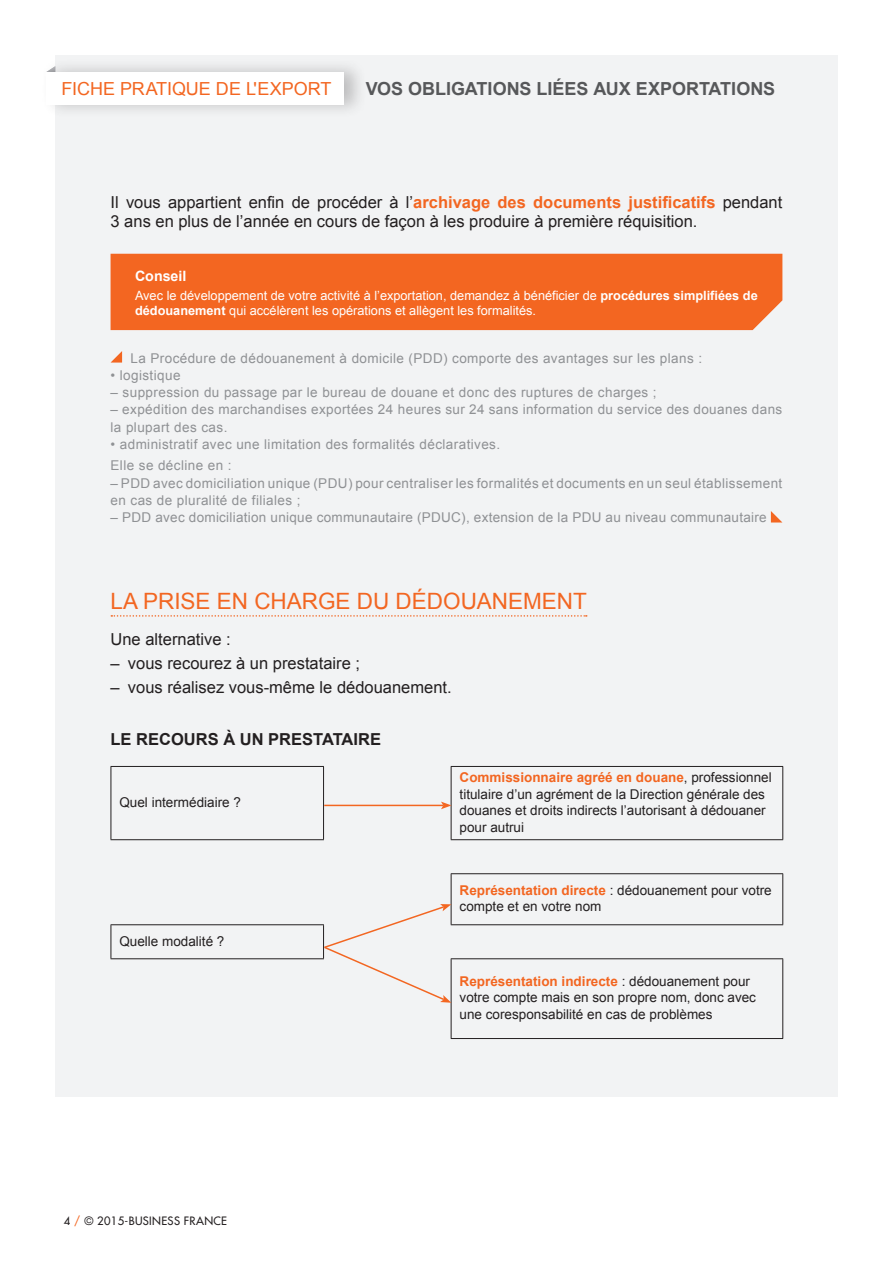
<style>
.page{position:relative;width:893px;height:1263px;background:#fff}
.page>*{position:absolute;margin:0;border:0;box-sizing:border-box;transform-origin:0 0}
.t1{font:22.5px "Arial";color:#f36621}
.t2{font:700 18px "Arial";letter-spacing:-.005em;color:#57585a}
.t3{font:18px "Arial";letter-spacing:-.005em;color:#f36621}
.t4{font:16.5px/19.5px "Arial";color:#231f20}
.t5{font:700 16.5px "Arial";color:#231f20}
.t6{font:700 14.25px "Arial";color:#fff}
.t7{font:13.5px/17.2px "Arial";letter-spacing:.03em;color:#8f9194}
.t8{font:13.5px/16.5px "Arial";color:#231f20}
.t9{font:12.75px/15px "Arial";color:#fff}
.t10{font:500 11.25px "Futura Std";letter-spacing:.03em;color:#231f20}
.s1{font-weight:700;color:#f36621}
.s2{font-weight:700}
.s3{color:#f36621}
</style>
<div class="page">
<div style="left:55px;top:55px;width:783px;height:1042px;background:#f2f3f4"></div>
<div style="left:41px;top:58px;width:326px;height:61px;background:#231f20;opacity:.25"></div>
<div style="left:47px;top:72px;width:297px;height:32px;background:#fff"></div>
<svg style="left:111px;top:615px;width:476px;height:2px"></svg>
<div style="left:111px;top:254px;width:671px;height:76px;background:#f36621"></div>
<svg style="left:111px;top:351px;width:11px;height:12px"></svg>
<svg style="left:771px;top:511px;width:11px;height:11px"></svg>
<hr style="left:111px;top:766px;width:213px;height:1px;background:#231f20">
<hr style="left:111px;top:767px;width:1px;height:72px;background:#231f20">
<hr style="left:323px;top:767px;width:1px;height:72px;background:#231f20">
<hr style="left:111px;top:839px;width:213px;height:1px;background:#231f20">
<hr style="left:111px;top:924px;width:213px;height:1px;background:#231f20">
<hr style="left:111px;top:925px;width:1px;height:33px;background:#231f20">
<hr style="left:111px;top:958px;width:213px;height:1px;background:#231f20">
<hr style="left:451px;top:766px;width:332px;height:1px;background:#231f20">
<hr style="left:451px;top:767px;width:1px;height:72px;background:#231f20">
<hr style="left:782px;top:767px;width:1px;height:72px;background:#231f20">
<hr style="left:451px;top:839px;width:332px;height:1px;background:#231f20">
<hr style="left:451px;top:873px;width:332px;height:1px;background:#231f20">
<hr style="left:451px;top:874px;width:1px;height:50px;background:#231f20">
<hr style="left:782px;top:874px;width:1px;height:50px;background:#231f20">
<hr style="left:451px;top:924px;width:332px;height:1px;background:#231f20">
<hr style="left:451px;top:958px;width:332px;height:1px;background:#231f20">
<hr style="left:451px;top:959px;width:1px;height:79px;background:#231f20">
<hr style="left:782px;top:959px;width:1px;height:79px;background:#231f20">
<hr style="left:451px;top:1038px;width:332px;height:1px;background:#231f20">
<hr style="left:324px;top:805px;width:119px;height:1px;background:#f36621">
<svg style="left:441px;top:801px;width:10px;height:8px"></svg>
<svg style="left:323px;top:904px;width:128px;height:99px"></svg>
<h2 class="t3" style="left:62px;top:79px;width:271px">FICHE PRATIQUE DE L'EXPORT</h2>
<h2 class="t2" style="left:366px;top:79px;width:411px">Vos obligations liées aux exportations</h2>
<p class="t4" style="left:111px;top:192px;width:673px">Il vous appartient enfin de procéder à l’<span class="s1">archivage des documents justificatifs</span> pendant<br>3 ans en plus de l’année en cours de façon à les produire à première réquisition.</p>
<p class="t6" style="left:135px;top:268px;width:53px">Conseil</p>
<p class="t9" style="left:135px;top:288px;width:624px">Avec le développement de votre activité à l’exportation, demandez à bénéficier de <span class="s2">procédures simplifiées de dédouanement</span> qui accélèrent les opérations et allègent les formalités.</p>
<p class="t7" style="left:130px;top:349px;width:573px">La Procédure de dédouanement à domicile (PDD) comporte des avantages sur les plans :</p>
<p class="t7" style="left:111px;top:366px;width:71px">• logistique</p>
<p class="t7" style="left:111px;top:384px;width:548px">– suppression du passage par le bureau de douane et donc des ruptures de charges ;</p>
<p class="t7" style="left:111px;top:401px;width:673px">– expédition des marchandises exportées 24 heures sur 24 sans information du service des douanes dans la plupart des cas.</p>
<p class="t7" style="left:111px;top:433px;width:391px;line-height:21.5px">• administratif avec une limitation des formalités déclaratives.<br>Elle se décline en :</p>
<p class="t7" style="left:111px;top:474px;width:673px">– PDD avec domiciliation unique (PDU) pour centraliser les formalités et documents en un seul établissement en cas de pluralité de filiales ;</p>
<p class="t7" style="left:111px;top:509px;width:658px">– PDD avec domiciliation unique communautaire (PDUC), extension de la PDU au niveau communautaire</p>
<h1 class="t1" style="left:111px;top:588px;width:478px">LA PRISE EN CHARGE DU DÉDOUANEMENT</h1>
<p class="t4" style="left:111px;top:630px;width:122px">Une alternative :</p>
<p class="t4" style="left:111px;top:653px;width:251px">– vous recourez à un prestataire ;</p>
<p class="t4" style="left:111px;top:677px;width:343px">– vous réalisez vous-même le dédouanement.</p>
<p class="t5" style="left:111px;top:730px;width:74px">LE RECOURS</p>
<p class="t5" style="left:223px;top:730px;width:56px">À UN PRESTATAIRE</p>
<p class="t8" style="left:119px;top:794px;width:123px">Quel intermédiaire ?</p>
<p class="t8" style="left:119px;top:933px;width:107px">Quelle modalité ?</p>
<p class="t10" style="left:64px;top:1214px;width:165px">4 <span class="s3">/</span> © 2015-BUSINESS FRANCE</p>
<p class="t8" style="left:460px;top:769px;width:314px"><span class="s1">Commissionnaire agréé en douane</span>, professionnel titulaire d’un agrément de la Direction générale des douanes et droits indirects l’autorisant à dédouaner pour autrui</p>
<p class="t8" style="left:460px;top:882px;width:314px"><span class="s1">Représentation directe</span> : dédouanement pour votre compte et en votre nom</p>
<p class="t8" style="left:460px;top:973px;width:298px"><span class="s1">Représentation indirecte</span> : dédouanement pour votre compte mais en son propre nom, donc avec une coresponsabilité en cas de problèmes</p>
</div>
